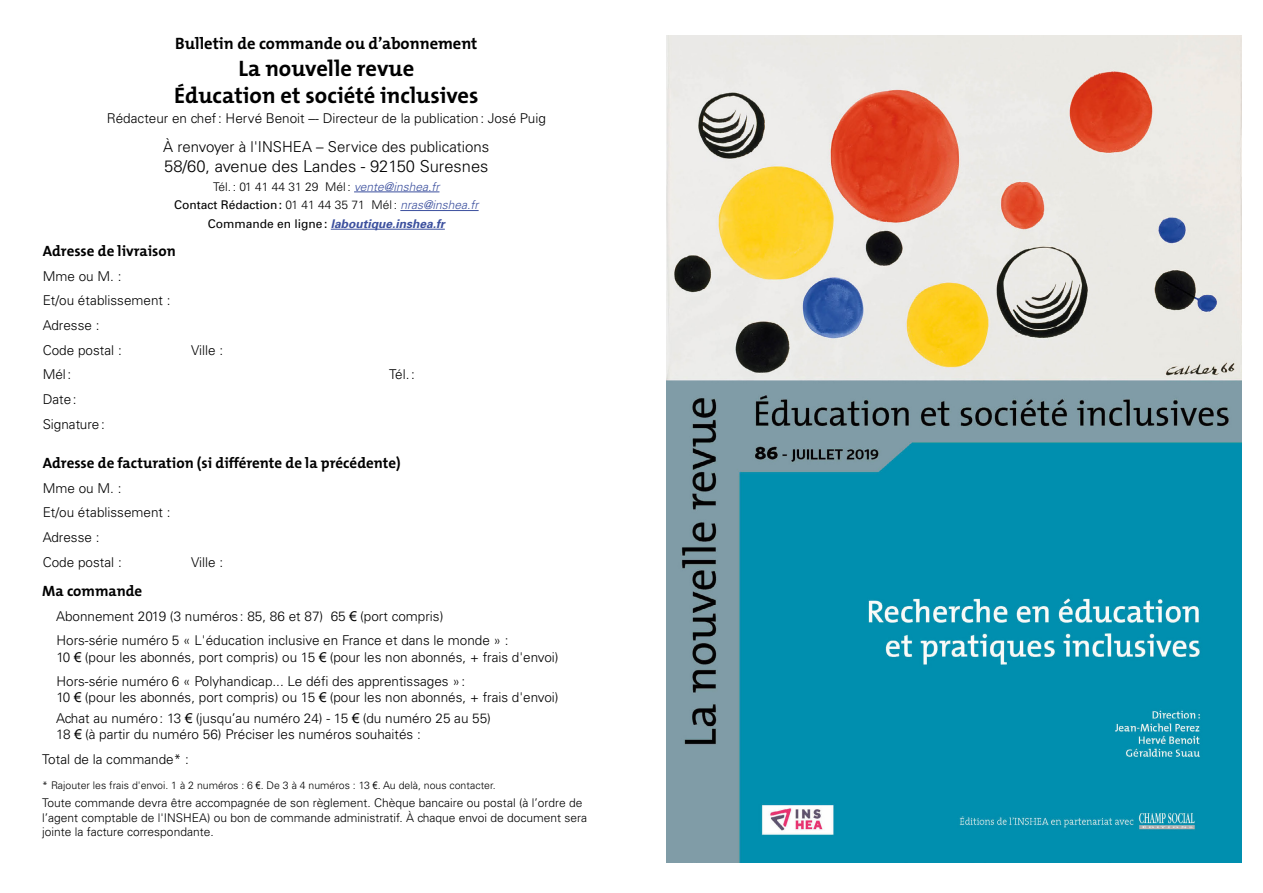
<style>
.page{position:relative;width:1263px;height:893px;background:#fff}
.page>*{position:absolute;margin:0;border:0;box-sizing:border-box;transform-origin:0 0}
.Rubrique_-_H1{font:700 22.5px/27px "The Mix B7";color:#000;text-align:center}
.Texte_normal_-_P{font:300 16.5px "Univers";color:#000}
.Rubrique_-_H1-2{font:700 16.5px "The Mix B7";color:#000}
.Sous-Rubrique_-_H2{font:700 15px "The Mix B7";color:#000}
.Texte_normal_-_P-2{font:300 15px "Univers";color:#000}
.Texte_normal_-_P-3{font:300 13.5px/16.2px "Univers";color:#000}
.Texte_normal_-_P-4{font:300 12px/14.4px "Univers";color:#000}
.Texte_normal_-_P-5{font:12px "Univers";color:#000}
.Texte_normal_-_P-6{font:italic 700 12px "Univers";color:#3c509e}
.Texte_normal_-_P-7{font:300 10.5px "Univers";color:#000}
.s1{font-style:italic;color:#3c509e}
.s2{font-weight:300}
.s3{font-weight:300;font-style:italic;color:#3c509e}
.s4{font-weight:400;font-style:normal;color:#000}
.s5{font-family:"Arial";font-weight:400}
.s6{font-family:"Arial Narrow";font-weight:400}
</style>
<div class="page">
<hr style="left:354px;top:192px;width:85px;height:1px;background:#3c509e">
<hr style="left:400px;top:210px;width:79px;height:1px;background:#3c509e">
<hr style="left:331px;top:229px;width:114px;height:1px;background:#3c509e">
<img style="left:666px;top:35px;width:576px;height:827px">
<h1 class="Rubrique_-_H1-2" style="left:175px;top:35px;width:304px">Bulletin de commande ou d’abonnement</h1>
<h1 class="Rubrique_-_H1" style="left:174px;top:56px;width:306px">La nouvelle revue<br>Éducation et société inclusives</h1>
<p class="Texte_normal_-_P-3" style="left:107px;top:111px;width:441px">Rédacteur en chef: Hervé Benoit –‑ Directeur de la publication: José Puig</p>
<p class="Texte_normal_-_P-2" style="left:163px;top:138px;width:328px">À renvoyer à l'INSHEA – Service des publications</p>
<p class="Texte_normal_-_P" style="left:164px;top:156px;width:326px">58/60, avenue des Landes - 92150 Suresnes</p>
<p class="Texte_normal_-_P-4" style="left:213px;top:179px;width:228px">Tél.: 01 41 44 31 29 Mél: <span class="s1">vente@inshea.fr</span></p>
<p class="Texte_normal_-_P-5" style="left:174px;top:198px;width:306px">Contact Rédaction: <span class="s2">01 41 44 35 71 Mél:</span> <span class="s3">nras@inshea.fr</span></p>
<p class="Texte_normal_-_P-6" style="left:208px;top:216px;width:238px"><span class="s4">Commande en ligne:</span> laboutique.inshea.fr</p>
<h2 class="Sous-Rubrique_-_H2" style="left:43px;top:243px;width:135px">Adresse de livraison</h2>
<p class="Texte_normal_-_P-3" style="left:43px;top:268px;width:80px">Mme ou M. :</p>
<p class="Texte_normal_-_P-3" style="left:43px;top:292px;width:129px">Et/ou établissement :</p>
<p class="Texte_normal_-_P-3" style="left:43px;top:317px;width:58px">Adresse :</p>
<p class="Texte_normal_-_P-3" style="left:43px;top:342px;width:81px">Code postal :</p>
<p class="Texte_normal_-_P-3" style="left:191px;top:342px;width:33px">Ville :</p>
<p class="Texte_normal_-_P-3" style="left:43px;top:366px;width:30px">Mél:</p>
<p class="Texte_normal_-_P-3" style="left:389px;top:366px;width:27px">Tél.:</p>
<p class="Texte_normal_-_P-3" style="left:43px;top:391px;width:35px">Date:</p>
<p class="Texte_normal_-_P-3" style="left:43px;top:416px;width:64px">Signature:</p>
<h2 class="Sous-Rubrique_-_H2" style="left:43px;top:455px;width:359px">Adresse de facturation (si différente de la précédente)</h2>
<p class="Texte_normal_-_P-3" style="left:43px;top:480px;width:80px">Mme ou M. :</p>
<p class="Texte_normal_-_P-3" style="left:43px;top:505px;width:129px">Et/ou établissement :</p>
<p class="Texte_normal_-_P-3" style="left:43px;top:529px;width:58px">Adresse :</p>
<p class="Texte_normal_-_P-3" style="left:43px;top:554px;width:81px">Code postal :</p>
<p class="Texte_normal_-_P-3" style="left:191px;top:554px;width:33px">Ville :</p>
<h2 class="Sous-Rubrique_-_H2" style="left:42px;top:583px;width:102px">Ma commande</h2>
<p class="Texte_normal_-_P-3" style="left:56px;top:608px;width:389px">Abonnement 2019 (3 numéros: 85, 86 et 87) 65 <span class="s5">€</span> (port compris)</p>
<p class="Texte_normal_-_P-3" style="left:56px;top:632px;width:504px">Hors-série numéro 5 « L'éducation inclusive en France et dans le monde » :<br>10 <span class="s5">€</span> (pour les abonnés, port compris) ou 15 <span class="s5">€</span> (pour les non abonnés, + frais d'envoi)</p>
<p class="Texte_normal_-_P-3" style="left:56px;top:673px;width:504px">Hors-série numéro 6 « Polyhandicap... Le défi des apprentissages »:<br>10 <span class="s5">€</span> (pour les abonnés, port compris) ou 15 <span class="s5">€</span> (pour les non abonnés, + frais d'envoi)</p>
<p class="Texte_normal_-_P-3" style="left:56px;top:710px;width:436px">Achat au numéro: 13 <span class="s5">€</span> (jusqu’au numéro 24) - 15 <span class="s5">€</span> (du numéro 25 au 55)<br>18 <span class="s5">€</span> (à partir du numéro 56) Préciser les numéros souhaités :</p>
<p class="Texte_normal_-_P-3" style="left:42px;top:751px;width:148px">Total de la commande* :</p>
<p class="Texte_normal_-_P-7" style="left:42px;top:778px;width:455px">* Rajouter les frais d'envoi. 1 à 2 numéros : 6 <span class="s6">€</span>. De 3 à 4 numéros : 13 <span class="s6">€</span>. Au delà, nous contacter.</p>
<p class="Texte_normal_-_P-4" style="left:42px;top:796px;width:546px">Toute commande devra être accompagnée de son règlement. Chèque bancaire ou postal (à l’ordre de l’agent comptable de l'INSHEA) ou bon de commande administratif. À chaque envoi de document sera jointe la facture correspondante.</p>
</div>
